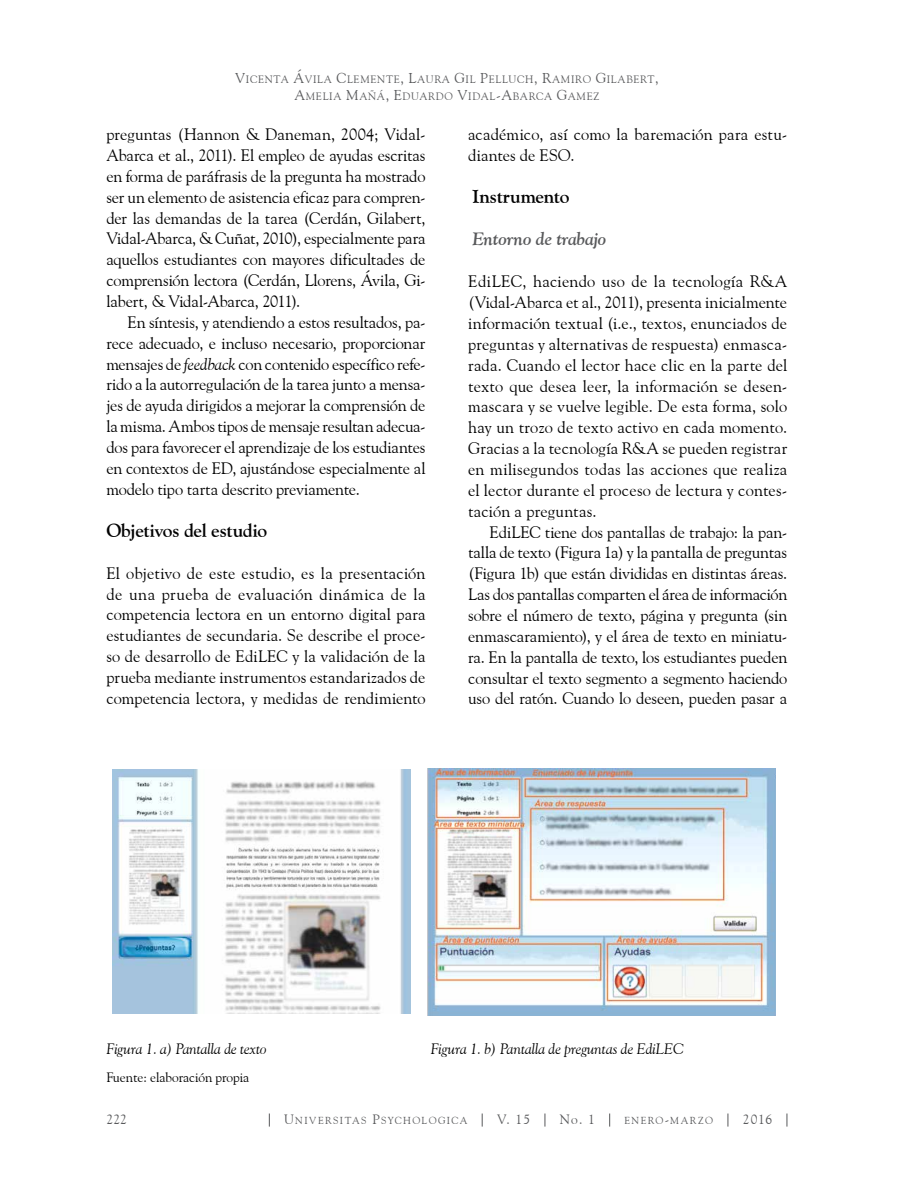
<style>
.page{position:relative;width:915px;height:1188px;background:#fff}
.page>*{position:absolute;margin:0;border:0;box-sizing:border-box;transform-origin:0 0}
.t1{font:700 18.75px "Goudy Old Style BT";letter-spacing:-.015em;color:#000}
.t2{font:italic 700 18px "Goudy Old Style BT";letter-spacing:.005em;color:#58595b}
.t3{font:16.5px/20.9px "Goudy Old Style BT";color:#000;text-align:justify}
.t4{font:italic 15px "Goudy Old Style BT";letter-spacing:-.005em;color:#000}
.t5{font:13.5px "Goudy Old Style BT";letter-spacing:-.005em;color:#000}
.t6{font:13.5px "Goudy Old Style BT";letter-spacing:.085em;color:#58595b}
.t7{font:13.5px "Goudy Old Style BT";color:#58595b}
.t8{font:10.65px/17.1px "Goudy Old Style BT";letter-spacing:.065em;color:#58595b;text-align:center}
.t9{font:10.2px "Goudy Old Style BT";letter-spacing:.14em;color:#58595b}
.s1{font-size:14.25px}
.s2{font-style:italic}
.s3{font-size:13.5px}
</style>
<div class="page">
<svg style="left:269px;top:1114px;width:1px;height:13px"></svg>
<svg style="left:481px;top:1114px;width:1px;height:13px"></svg>
<svg style="left:544px;top:1114px;width:1px;height:13px"></svg>
<svg style="left:609px;top:1114px;width:1px;height:13px"></svg>
<svg style="left:727px;top:1114px;width:1px;height:13px"></svg>
<svg style="left:786px;top:1114px;width:1px;height:13px"></svg>
<img style="left:112px;top:770px;width:298px;height:244px">
<img style="left:427px;top:768px;width:348px;height:247px">
<p class="t8" style="left:235px;top:70px;width:425px"><span class="s1">V</span>ICENTA <span class="s1">Á</span>VILA <span class="s1">C</span>LEMENTE<span class="s1">, L</span>AURA <span class="s1">G</span>IL <span class="s1">P</span>ELLUCH<span class="s1">, R</span>AMIRO <span class="s1">G</span>ILABERT<span class="s1">,<br>A</span>MELIA <span class="s1">M</span>AÑÁ<span class="s1">, E</span>DUARDO <span class="s1">V</span>IDAL<span class="s1">-A</span>BARCA <span class="s1">G</span>AMEZ</p>
<p class="t3" style="left:106px;top:124px;width:320px">preguntas (Hannon &amp; Daneman, 2004; Vidal-Abarca et al., 2011). El empleo de ayudas escritas en forma de paráfrasis de la pregunta ha mostrado ser un elemento de asistencia eficaz para compren&shy;der las demandas de la tarea (Cerdán, Gilabert, Vidal-Abarca, &amp; Cuñat, 2010), especialmente para aquellos estudiantes con mayores dificultades de comprensión lectora (Cerdán, Llorens, Ávila, Gi&shy;labert, &amp; Vidal-Abarca, 2011).</p>
<p class="t3" style="left:106px;top:311px;width:320px;text-indent:21px">En síntesis, y atendiendo a estos resultados, pa&shy;rece adecuado, e incluso necesario, proporcionar mensajes de <span class="s2">feedback</span> con contenido específico refe&shy;rido a la autorregulación de la tarea junto a mensa&shy;jes de ayuda dirigidos a mejorar la comprensión de la misma. Ambos tipos de mensaje resultan adecua&shy;dos para favorecer el aprendizaje de los estudiantes en contextos de ED, ajustándose especialmente al modelo tipo tarta descrito previamente.</p>
<p class="t1" style="left:106px;top:519px;width:162px">Objetivos del estudio</p>
<p class="t3" style="left:106px;top:562px;width:320px">El objetivo de este estudio, es la presentación de una prueba de evaluación dinámica de la competencia lectora en un entorno digital para estudiantes de secundaria. Se describe el proce&shy;so de desarrollo de EdiLEC y la validación de la prueba mediante instrumentos estandarizados de competencia lectora, y medidas de rendimiento</p>
<p class="t3" style="left:468px;top:124px;width:320px">académico, así como la baremación para estu&shy;diantes de ESO.</p>
<p class="t1" style="left:472px;top:185px;width:98px">Instrumento</p>
<p class="t2" style="left:472px;top:228px;width:135px">Entorno de trabajo</p>
<p class="t3" style="left:468px;top:271px;width:320px">EdiLEC, haciendo uso de la tecnología R&amp;A (Vidal-Abarca et al., 2011), presenta inicialmente información textual (i.e., textos, enunciados de preguntas y alternativas de respuesta) enmasca&shy;rada. Cuando el lector hace clic en la parte del texto que desea leer, la información se desen&shy;mascara y se vuelve legible. De esta forma, solo hay un trozo de texto activo en cada momento.<br>Gracias a la tecnología R&amp;A se pueden registrar en milisegundos todas las acciones que realiza el lector durante el proceso de lectura y contes&shy;tación a preguntas.</p>
<p class="t3" style="left:468px;top:521px;width:320px;text-indent:21px">EdiLEC tiene dos pantallas de trabajo: la pan&shy;talla de texto (Figura 1a) y la pantalla de preguntas (Figura 1b) que están divididas en distintas áreas.<br>Las dos pantallas comparten el área de información sobre el número de texto, página y pregunta (sin enmascaramiento), y el área de texto en miniatu&shy;ra. En la pantalla de texto, los estudiantes pueden consultar el texto segmento a segmento haciendo uso del ratón. Cuando lo deseen, pueden pasar a</p>
<p class="t4" style="left:106px;top:1039px;width:162px">Figura 1. a) Pantalla de texto</p>
<p class="t4" style="left:430px;top:1039px;width:254px">Figura 1. b) Pantalla de preguntas de EdiLEC</p>
<p class="t5" style="left:106px;top:1069px;width:144px">Fuente: elaboración propia</p>
<p class="t7" style="left:106px;top:1111px;width:22px">222</p>
<p class="t9" style="left:284px;top:1114px;width:185px"><span class="s3">U</span>NIVERSITAS <span class="s3">P</span>SYCHOLOGICA</p>
<p class="t6" style="left:497px;top:1111px;width:35px">V. 15</p>
<p class="t6" style="left:559px;top:1111px;width:37px">No. 1</p>
<p class="t9" style="left:624px;top:1114px;width:90px">ENERO<span class="s3">-</span>MARZO</p>
<p class="t6" style="left:742px;top:1111px;width:31px">2016</p>
</div>
